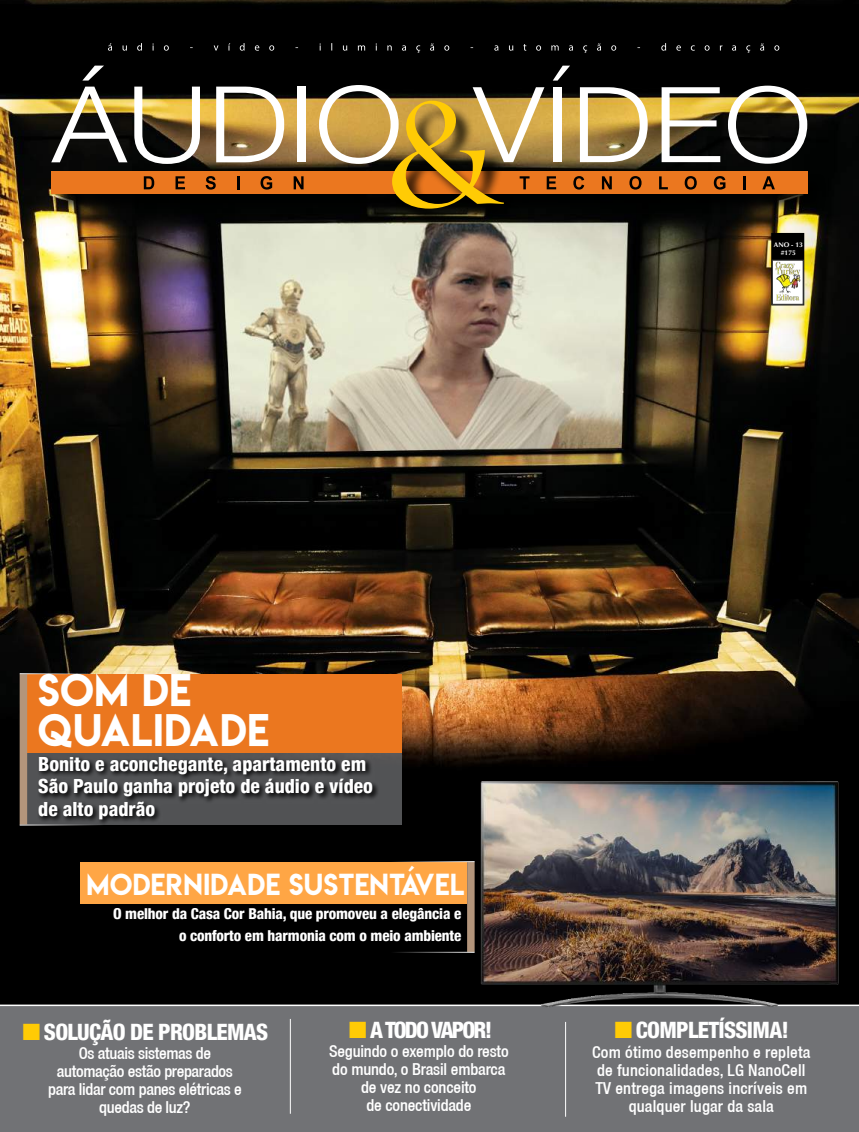
<style>
.page{position:relative;width:859px;height:1132px;background:#fff}
.page>*{position:absolute;margin:0;border:0;box-sizing:border-box;transform-origin:0 0}
.t1{font:40.5px/40.5px "Lemon Milk";letter-spacing:.02em;color:#fff}
.t2{font:27px "Lemon Milk";letter-spacing:.02em;color:#fff}
.t3{font:800 condensed 22.5px "Helvetica 87";letter-spacing:-.03em;color:#fff}
.t4{font:800 condensed 22.5px "Helvetica 87";letter-spacing:-.08em;color:#fff}
.t5{font:800 condensed 19.5px/22.5px "Helvetica 87";color:#fff}
.t6{font:500 condensed 16.5px/18px "Helvetica 67";letter-spacing:-.01em;color:#fff;text-align:center}
.t7{font:500 condensed 16.5px/18px "Helvetica 67";letter-spacing:.01em;color:#fff;text-align:center}
.t8{font:800 condensed 15px/22.5px "Helvetica 87";letter-spacing:-.01em;color:#fff;text-align:right}
.t9{font:700 6.75px/8.1px "Optima";color:#fff;text-align:center}
</style>
<div class="page">
<img style="left:0;top:0;width:859px;height:1004px">
<svg style="left:51px;top:66px;width:76px;height:96px"></svg>
<svg style="left:134px;top:87px;width:66px;height:77px"></svg>
<svg style="left:216px;top:87px;width:68px;height:75px"></svg>
<div style="left:298px;top:87px;width:8px;height:75px;background:#fff"></div>
<div style="left:54px;top:173px;width:772px;height:40px;background:#000"></div>
<div style="left:51px;top:171px;width:756px;height:23px;background:#eb771f"></div>
<div style="left:395px;top:103px;width:127px;height:124px;background:#000;opacity:.75"></div>
<svg style="left:662px;top:87px;width:58px;height:75px"></svg>
<svg style="left:728px;top:86px;width:79px;height:78px"></svg>
<svg style="left:144px;top:176px;width:10px;height:13px"></svg>
<svg style="left:176px;top:176px;width:9px;height:13px"></svg>
<svg style="left:206px;top:176px;width:10px;height:13px"></svg>
<svg style="left:237px;top:176px;width:2px;height:13px"></svg>
<svg style="left:261px;top:176px;width:11px;height:13px"></svg>
<svg style="left:294px;top:176px;width:10px;height:13px"></svg>
<svg style="left:319px;top:67px;width:329px;height:141px"></svg>
<svg style="left:659px;top:176px;width:9px;height:13px"></svg>
<svg style="left:685px;top:176px;width:12px;height:13px"></svg>
<svg style="left:714px;top:176px;width:11px;height:13px"></svg>
<svg style="left:743px;top:176px;width:3px;height:13px"></svg>
<svg style="left:762px;top:176px;width:13px;height:13px"></svg>
<div style="left:106px;top:41px;width:688px;height:26px;background:#000"></div>
<svg style="left:108px;top:43px;width:671px;height:10px"></svg>
<div style="left:0;top:1004px;width:859px;height:127px;background:#717275"></div>
<hr style="left:565px;top:1021px;width:1px;height:95px;background:#fff">
<hr style="left:290px;top:1018px;width:1px;height:95px;background:#fff">
<div style="left:771px;top:233px;width:33px;height:72px;background:#000;border:2px solid #000"></div>
<div style="left:772px;top:260px;width:31px;height:44px;background:#fff;border:1px solid #333"></div>
<img style="left:775px;top:261px;width:25px;height:40px">
<div style="left:27px;top:752px;width:375px;height:72px;background:#525355"></div>
<svg style="left:37px;top:757px;width:343px;height:69px"></svg>
<div style="left:112px;top:906px;width:357px;height:42px;background:#000"></div>
<div style="left:27px;top:674px;width:375px;height:78px;background:#eb771f"></div>
<div style="left:81px;top:861px;width:386px;height:42px;background:#ffa645"></div>
<div style="left:20px;top:674px;width:7px;height:150px;background:#b3957b"></div>
<hr style="left:20px;top:673px;width:84px;height:1px;background:#fff">
<hr style="left:391px;top:861px;width:84px;height:1px;background:#fff">
<hr style="left:391px;top:951px;width:84px;height:1px;background:#fff">
<hr style="left:20px;top:824px;width:84px;height:1px;background:#fff">
<img style="left:422px;top:736px;width:437px;height:316px">
<svg style="left:24px;top:1023px;width:16px;height:16px"></svg>
<svg style="left:350px;top:1020px;width:16px;height:17px"></svg>
<svg style="left:615px;top:1020px;width:17px;height:17px"></svg>
<h1 class="t1" style="left:38px;top:669px;width:232px">SOM DE<br>QUALIDADE</h1>
<p class="t5" style="left:38px;top:752px;width:336px">Bonito e aconchegante, apartamento em<br>São Paulo ganha projeto de áudio e vídeo de alto padrão</p>
<h2 class="t2" style="left:86px;top:864px;width:379px">MODERNIDADE SUSTENTÁVEL</h2>
<p class="t8" style="left:113px;top:901px;width:350px">O melhor da Casa Cor Bahia, que promoveu a elegância e o conforto em harmonia com o meio ambiente</p>
<p class="t9" style="left:774px;top:240px;width:31px">ANO - 13 #175</p>
<h3 class="t3" style="left:44px;top:1017px;width:226px">SOLUÇÃO DE PROBLEMAS</h3>
<h3 class="t4" style="left:370px;top:1015px;width:124px">A TODO VAPOR!</h3>
<h3 class="t3" style="left:636px;top:1015px;width:155px">COMPLETÍSSIMA!</h3>
<p class="t6" style="left:329px;top:1041px;width:181px">Seguindo o exemplo do resto do mundo, o Brasil embarca de vez no conceito<br>de conectividade</p>
<p class="t6" style="left:48px;top:1043px;width:195px">Os atuais sistemas de automação estão preparados para lidar com panes elétricas e quedas de luz?</p>
<p class="t7" style="left:592px;top:1042px;width:220px">Com ótimo desempenho e repleta de funcionalidades, LG NanoCell<br>TV entrega imagens incríveis em qualquer lugar da sala</p>
</div>
